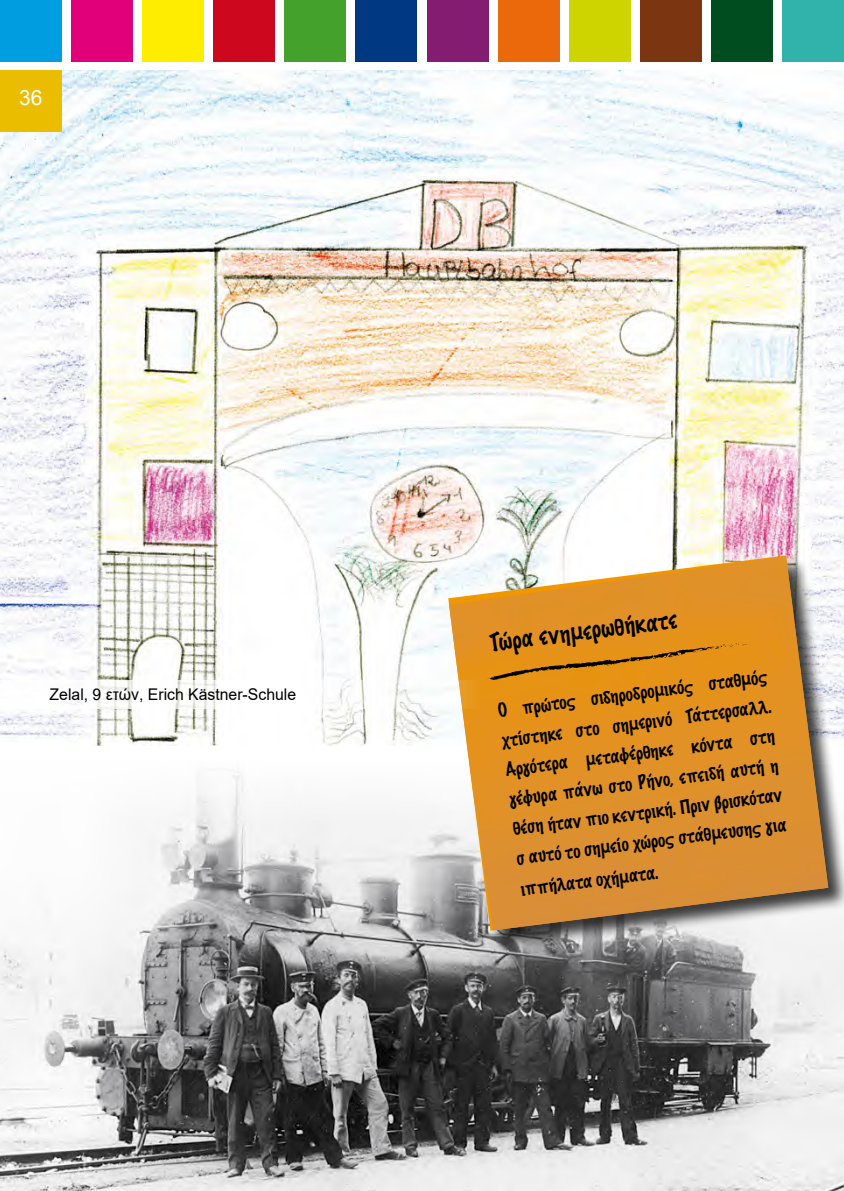
<style>
.page{position:relative;width:844px;height:1191px;background:#fff}
.page>*{position:absolute;margin:0;border:0;box-sizing:border-box;transform-origin:0 0}
.t1{font:100 22.75px "Marker Felt";color:#000}
.t2{font:21px "Arial";color:#fff}
.t3{font:100 17.5px/29.8px "Marker Felt";color:#000;text-align:justify}
.t4{font:16.1px "Arial";color:#000}
</style>
<div class="page">
<img style="left:0;top:772px;width:843px;height:419px">
<img style="left:0;top:70px;width:843px;height:675px">
<div style="left:0;top:0;width:62px;height:62px;background:#009ee0"></div>
<div style="left:71px;top:0;width:62px;height:62px;background:#e2007a"></div>
<div style="left:142px;top:0;width:62px;height:62px;background:#ffed00"></div>
<div style="left:213px;top:0;width:62px;height:62px;background:#cd071e"></div>
<div style="left:284px;top:0;width:62px;height:62px;background:#44a12b"></div>
<div style="left:355px;top:0;width:62px;height:62px;background:#003882"></div>
<div style="left:426px;top:0;width:62px;height:62px;background:#841c71"></div>
<div style="left:497px;top:0;width:62px;height:62px;background:#eb690b"></div>
<div style="left:569px;top:0;width:61px;height:62px;background:#ced400"></div>
<div style="left:640px;top:0;width:61px;height:62px;background:#7c3511"></div>
<div style="left:711px;top:0;width:61px;height:62px;background:#004d1f"></div>
<div style="left:782px;top:0;width:61px;height:62px;background:#31b3ac"></div>
<div style="left:0;top:70px;width:62px;height:62px;background:#ebbd00"></div>
<div style="left:448px;top:555px;width:395px;height:397px;background:#000;opacity:.75"></div>
<img style="left:449px;top:556px;width:379px;height:374px">
<svg style="left:487px;top:643px;width:261px;height:37px;background:#d58715"></svg>
<div style="left:0;top:680px;width:479px;height:28px;background:#fff"></div>
<p class="t2" style="left:19px;top:83px;width:25px">36</p>
<p class="t4" style="left:50px;top:683px;width:248px">Zelal, 9 ετών, Erich Kästner-Schule</p>
<h1 class="t1" style="left:487px;top:624px;width:191px;rotate:-7deg">Τώρα ενημερωθήκατε</h1>
<p class="t3" style="left:496px;top:695px;width:274px;rotate:-7deg">Ο πρώτος σιδηροδρομικός σταθμός χτίστηκε στο σημερινό Τάττερσαλλ.<br>Αργότερα μεταφέρθηκε κόντα στη γέφυρα πάνω στο Ρήνο, επειδή αυτή η θέση ήταν πιο κεντρική. Πριν βρισκόταν σ̓αυτό το σημείο χώρος στάθμευσης για</p>
<p class="t3" style="left:518px;top:874px;width:140px;rotate:-7deg">ιππήλατα οχήματα.</p>
</div>
